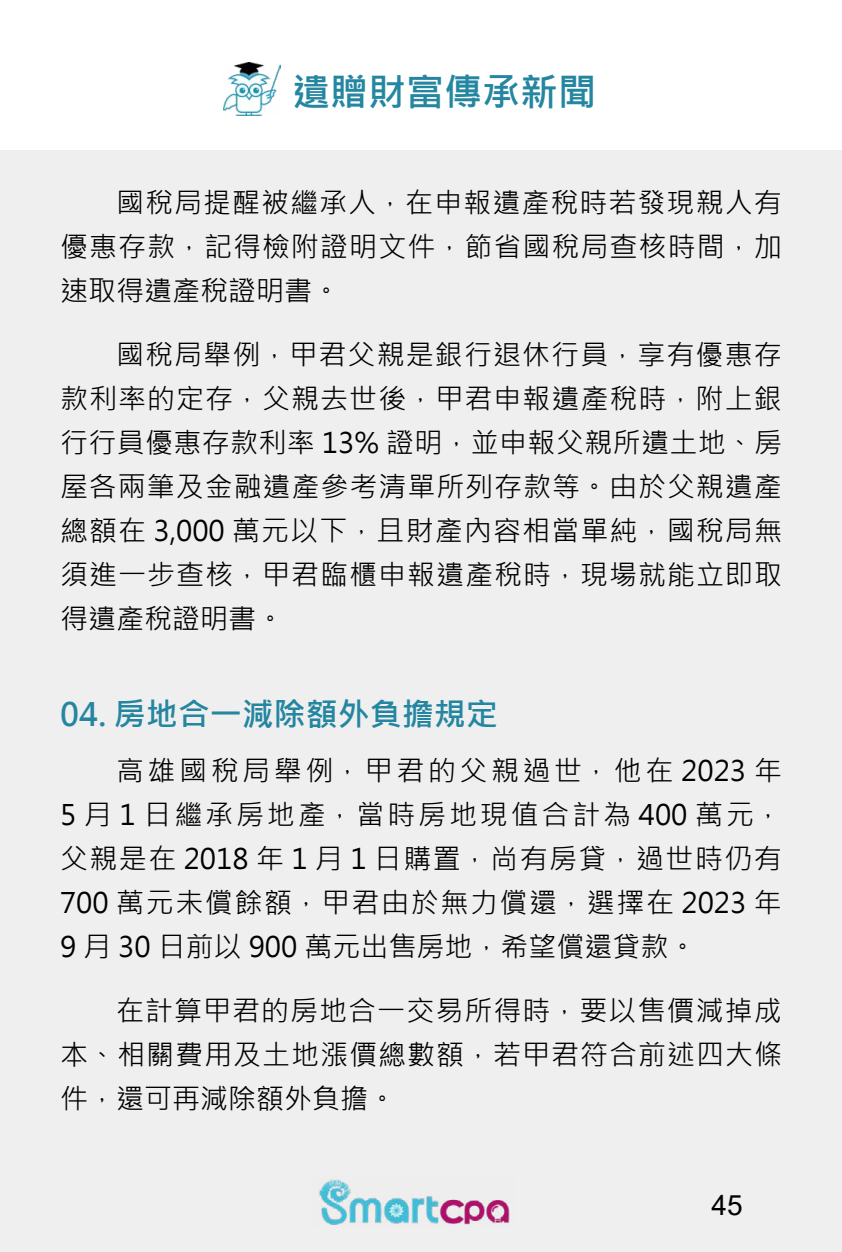
<style>
.page{position:relative;width:842px;height:1252px;background:#fff}
.page>*{position:absolute;margin:0;border:0;box-sizing:border-box;transform-origin:0 0}
.t1{font:700 38px "Microsoft Jheng Hei";color:#2486a0}
.t2{font:700 32px "Microsoft Jheng Hei";color:#2486a0}
.t3{font:28px/44px "Microsoft Jheng Hei";letter-spacing:.035em;color:#000;text-align:justify}
.t4{font:28px "Arial";color:#000}
</style>
<div class="page">
<div style="left:0;top:150px;width:842px;height:1102px;background:#efefef"></div>
<img style="left:318px;top:1179px;width:192px;height:46px">
<img style="left:223px;top:62px;width:58px;height:53px">
<h1 class="t1" style="left:292px;top:68px;width:305px">遺贈財富傳承新聞</h1>
<p class="t3" style="left:60px;top:181px;width:723px;text-indent:56px">國稅局提醒被繼承人，在申報遺產稅時若發現親人有優惠存款，記得檢附證明文件，節省國稅局查核時間，加速取得遺產稅證明書。</p>
<p class="t3" style="left:60px;top:333px;width:724px;text-indent:56px">國稅局舉例，甲君父親是銀行退休行員，享有優惠存款利率的定存，父親去世後，甲君申報遺產稅時，附上銀行行員優惠存款利率 13% 證明，並申報父親所遺土地、房屋各兩筆及金融遺產參考清單所列存款等。由於父親遺產總額在 3,000 萬元以下，且財產內容相當單純，國稅局無須進一步查核，甲君臨櫃申報遺產稅時，現場就能立即取得遺產稅證明書。</p>
<p class="t2" style="left:60px;top:695px;width:439px">04. 房地合一減除額外負擔規定</p>
<p class="t3" style="left:60px;top:749px;width:724px;text-indent:56px">高雄國稅局舉例，甲君的父親過世，他在 2023 年5 月 1 日繼承房地產，當時房地現值合計為 400 萬元，父親是在 2018 年 1 月 1 日購置，尚有房貸，過世時仍有700 萬元未償餘額，甲君由於無力償還，選擇在 2023 年9 月 30 日前以 900 萬元出售房地，希望償還貸款。</p>
<p class="t3" style="left:60px;top:989px;width:724px;text-indent:56px">在計算甲君的房地合一交易所得時，要以售價減掉成本、相關費用及土地漲價總數額，若甲君符合前述四大條件，還可再減除額外負擔。</p>
<p class="t4" style="left:712px;top:1186px;width:33px">45</p>
</div>
